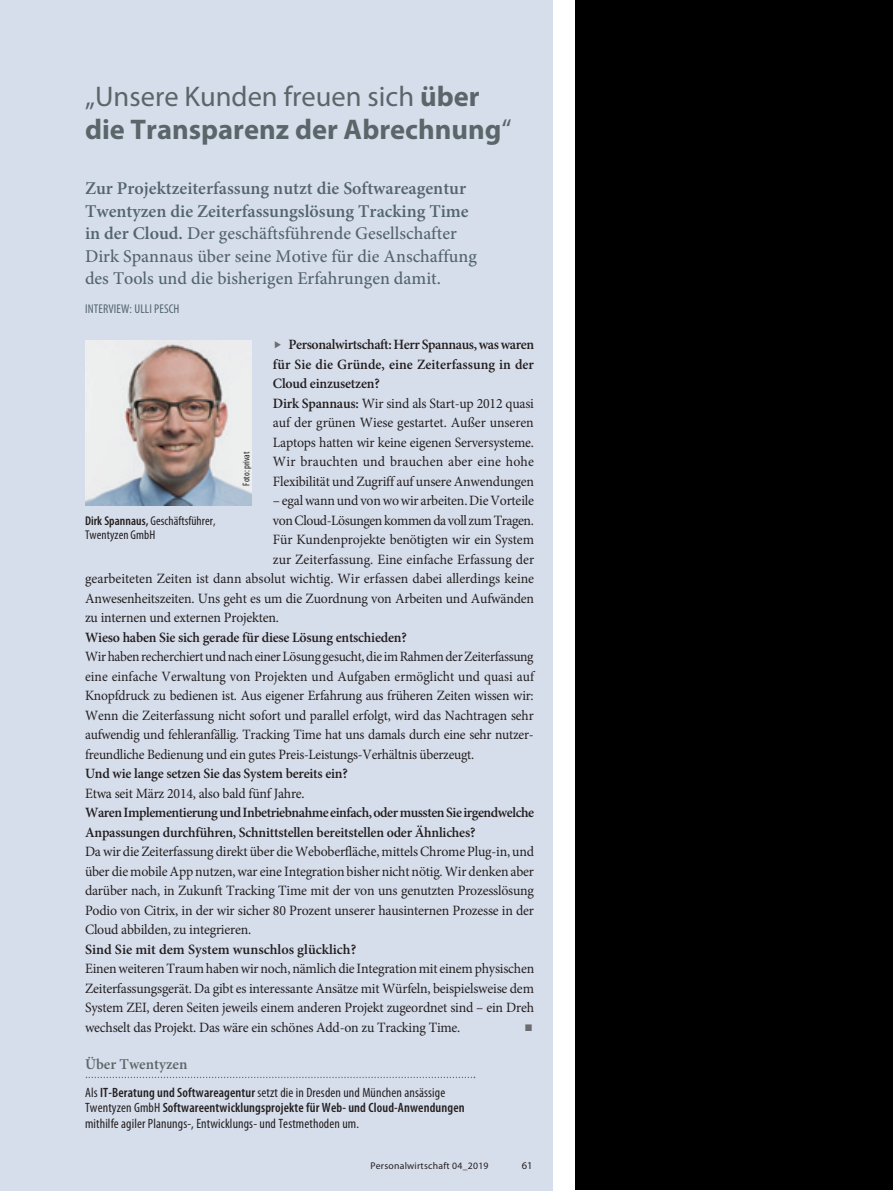
<style>
.page{position:relative;width:893px;height:1191px;background:#fff}
.page>*{position:absolute;margin:0;border:0;box-sizing:border-box;transform-origin:0 0}
.t1{font:700 28.5px/33px "Myriad Pro";color:#5b666a}
.t2{font:500 18px/22.5px "Minion Pro";color:#53656e}
.t3{font:600 15px "Minion Pro";color:#5b666a}
.t4{font:14.25px/19.5px "Minion Pro";letter-spacing:-.015em;color:#231f20;text-align:justify}
.t5{font:14.25px/19.5px "Minion Pro";letter-spacing:-.015em;color:#231f20;text-align:justify;scale:.95 1}
.t6{font:600 14.25px/19.5px "Minion Pro";letter-spacing:-.035em;color:#231f20}
.t7{font:600 14.25px "Minion Pro";letter-spacing:-.015em;color:#231f20}
.t8{font:condensed 13.5px/15.8px "Myriad Pro";letter-spacing:.01em;color:#231f20}
.t9{font:condensed 12.75px/14.2px "Myriad Pro";letter-spacing:.005em;color:#231f20}
.t10{font:condensed 12.75px "Myriad Pro";letter-spacing:.01em;color:#53656e}
.t11{font:10.5px "Myriad Pro";color:#231f20}
.t12{font:9.75px "Myriad Pro";letter-spacing:.025em;color:#231f20}
.t13{font:condensed 9.75px "Myriad Pro";color:#231f20}
.s1{font-weight:400}
.s2{font-weight:600}
.s3{color:#6c6d70}
</style>
<div class="page">
<div style="left:0;top:0;width:552px;height:1191px;background:#d7deeb"></div>
<svg style="left:86px;top:1076px;width:389px;height:2px"></svg>
<img style="left:85px;top:340px;width:167px;height:165px">
<div style="left:575px;top:0;width:318px;height:1190px;background:#000"></div>
<h1 class="t1" style="left:85px;top:81px;width:428px"><span class="s1">„Unsere Kunden freuen sich</span> über die Transparenz der Abrechnung<span class="s1">“</span></h1>
<p class="t2" style="left:85px;top:177px;width:393px"><span class="s2">Zur Projektzeiterfassung nutzt die Softwareagentur Twentyzen die Zeiterfassungslösung Tracking Time in der Cloud.</span> Der geschäftsführende Gesellschafter Dirk Spannaus über seine Motive für die Anschaffung des Tools und die bisherigen Erfahrungen damit.</p>
<p class="t10" style="left:85px;top:301px;width:96px">INTERVIEW: ULLI PESCH</p>
<p class="t4" style="left:273px;top:335px;width:263px;text-align:left"><span class="s3">◆</span> <span class="s2">Personalwirtschaft: Herr Spannaus, was waren für Sie die Gründe, eine Zeiterfassung in der Cloud einzusetzen?<br>Dirk Spannaus:</span> Wir sind als Start-up 2012 quasi auf der grünen Wiese gestartet. Außer unseren Laptops hatten wir keine eigenen Serversysteme.<br>Wir brauchten und brauchen aber eine hohe Flexibilität und Zugriff auf unsere Anwendungen</p>
<p class="t4" style="left:273px;top:491px;width:263px">– egal wann und von wo wir arbeiten. Die Vorteile</p>
<p class="t4" style="left:273px;top:510px;width:262px">von Cloud-Lösungen kommen da voll zum Tragen.</p>
<p class="t4" style="left:273px;top:530px;width:263px">Für Kundenprojekte benötigten wir ein System</p>
<p class="t4" style="left:273px;top:549px;width:263px">zur Zeiterfassung. Eine einfache Erfassung der</p>
<p class="t4" style="left:85px;top:569px;width:451px">gearbeiteten Zeiten ist dann absolut wichtig. Wir erfassen dabei allerdings keine</p>
<p class="t4" style="left:85px;top:588px;width:450px">Anwesenheitszeiten. Uns geht es um die Zuordnung von Arbeiten und Aufwänden</p>
<p class="t4" style="left:85px;top:608px;width:195px">zu internen und externen Projekten.</p>
<p class="t7" style="left:85px;top:627px;width:323px">Wieso haben Sie sich gerade für diese Lösung entschieden?</p>
<p class="t5" style="left:85px;top:647px;width:474px">Wir haben recherchiert und nach einer Lösung gesucht, die im Rahmen der Zeiterfassung eine einfache Verwaltung von Projekten und Aufgaben ermöglicht und quasi auf Knopfdruck zu bedienen ist. Aus eigener Erfahrung aus früheren Zeiten wissen wir:<br>Wenn die Zeiterfassung nicht sofort und parallel erfolgt, wird das Nachtragen sehr aufwendig und fehleranfällig. Tracking Time hat uns damals durch eine sehr nutzer&shy;freundliche Bedienung und ein gutes Preis-Leistungs-Verhältnis überzeugt.</p>
<p class="t7" style="left:85px;top:764px;width:264px">Und wie lange setzen Sie das System bereits ein?</p>
<p class="t4" style="left:85px;top:783px;width:221px">Etwa seit März 2014, also bald fünf Jahre.</p>
<p class="t6" style="left:85px;top:803px;width:451px">Waren Implementierung und Inbetriebnahme einfach, oder mussten Sie irgendwelche<br>Anpassungen durchführen, Schnittstellen bereitstellen oder Ähnliches?</p>
<p class="t4" style="left:85px;top:842px;width:450px">Da wir die Zeiterfassung direkt über die Weboberfläche, mittels Chrome Plug-in, und über die mobile App nutzen, war eine Integration bisher nicht nötig. Wir denken aber darüber nach, in Zukunft Tracking Time mit der von uns genutzten Prozesslösung Podio von Citrix, in der wir sicher 80 Prozent unserer hausinternen Prozesse in der Cloud abbilden, zu integrieren.</p>
<p class="t7" style="left:85px;top:939px;width:273px">Sind Sie mit dem System wunschlos glücklich?</p>
<p class="t4" style="left:85px;top:959px;width:451px">Einen weiteren Traum haben wir noch, nämlich die Integration mit einem physischen Zeiterfassungsgerät. Da gibt es interessante Ansätze mit Würfeln, beispielsweise dem System ZEI, deren Seiten jeweils einem anderen Projekt zugeordnet sind – ein Dreh wechselt das Projekt. Das wäre ein schönes Add-on zu Tracking Time.</p>
<p class="t13" style="left:241px;top:486px;width:36px;rotate:-90deg">Foto: privat</p>
<p class="t9" style="left:85px;top:514px;width:132px"><span class="s2">Dirk Spannaus,</span> Geschäftsführer,<br>Twentyzen GmbH</p>
<p class="t3" style="left:85px;top:1053px;width:104px">Über Twentyzen</p>
<p class="t8" style="left:85px;top:1084px;width:381px">Als <span class="s2">IT-Beratung und Softwareagentur</span> setzt die in Dresden und München ansässige<br>Twentyzen GmbH <span class="s2">Softwareentwicklungsprojekte für Web- und Cloud-Anwendungen </span>mithilfe agiler Planungs-, Entwicklungs- und Testmethoden um.</p>
<p class="t12" style="left:370px;top:1160px;width:120px">Personalwirtschaft 04_2019</p>
<p class="t11" style="left:522px;top:1159px;width:12px">61</p>
</div>
